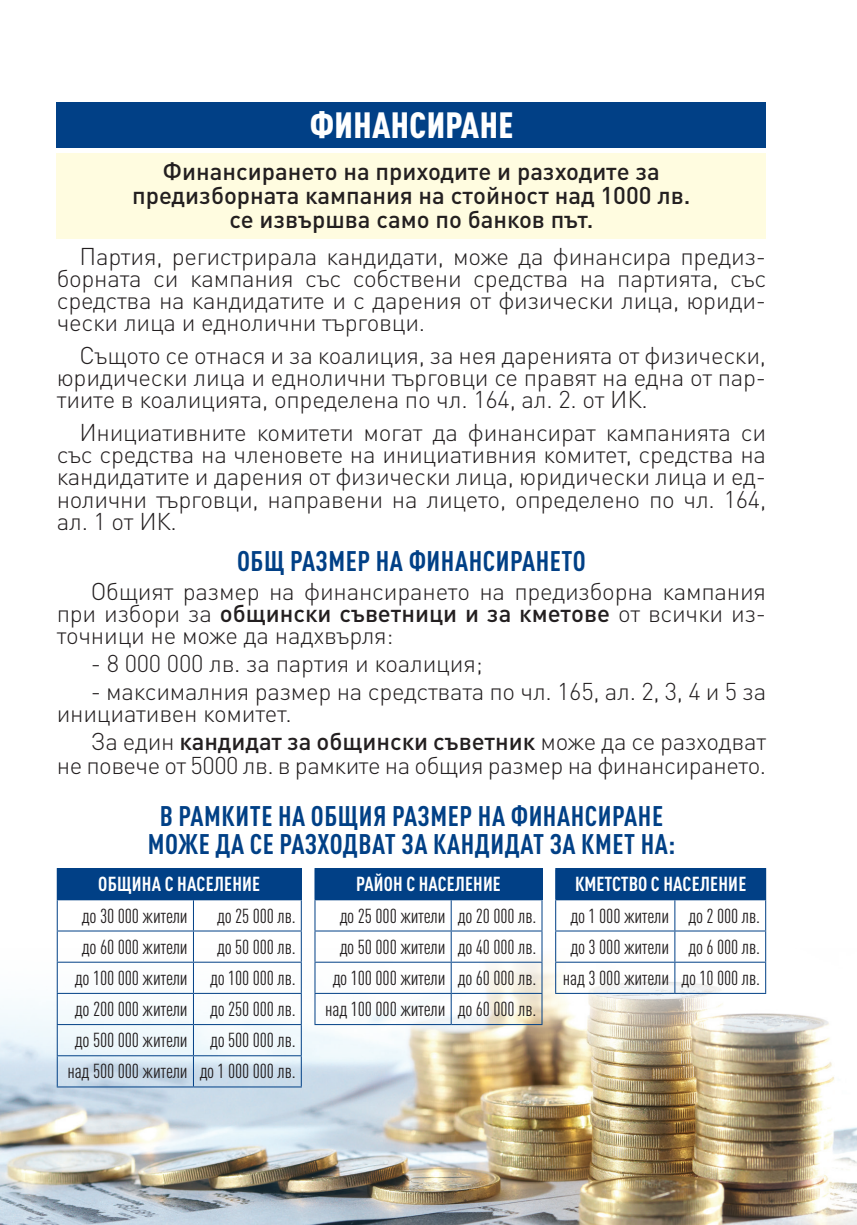
<style>
.page{position:relative;width:857px;height:1225px;background:#fff}
.page>*{position:absolute;margin:0;border:0;box-sizing:border-box;transform-origin:0 0}
.t1{font:900 condensed 36px "DIN Pro";letter-spacing:.01em;color:#fff}
.t2{font:700 condensed 28px "DIN Pro";letter-spacing:.02em;color:#014086}
.t3{font:300 24px/22px "DIN Pro";letter-spacing:-.01em;color:#231f20;text-align:justify}
.yellow{font:500 24px "DIN Pro";color:#231f20}
.t4{font:condensed 20px "DIN Pro";letter-spacing:-.01em;color:#231f20}
.t5{font:700 condensed 20px "DIN Pro";letter-spacing:.01em;color:#fff}
.s1{font-weight:500}
</style>
<div class="page">
<img style="left:0;top:868px;width:856px;height:357px">
<div style="left:57px;top:868px;width:244px;height:32px;background:#014086"></div>
<hr style="left:57px;top:900px;width:1px;height:30px;background:#014086">
<hr style="left:57px;top:931px;width:1px;height:30px;background:#014086">
<hr style="left:57px;top:962px;width:1px;height:31px;background:#014086">
<hr style="left:57px;top:994px;width:1px;height:30px;background:#014086">
<hr style="left:57px;top:1025px;width:1px;height:30px;background:#014086">
<hr style="left:57px;top:1056px;width:1px;height:30px;background:#014086">
<hr style="left:193px;top:900px;width:1px;height:30px;background:#014086">
<hr style="left:300px;top:900px;width:1px;height:30px;background:#014086">
<hr style="left:193px;top:931px;width:1px;height:30px;background:#014086">
<hr style="left:300px;top:931px;width:1px;height:30px;background:#014086">
<hr style="left:193px;top:962px;width:1px;height:31px;background:#014086">
<hr style="left:300px;top:962px;width:1px;height:31px;background:#014086">
<hr style="left:193px;top:994px;width:1px;height:30px;background:#014086">
<hr style="left:300px;top:994px;width:1px;height:30px;background:#014086">
<hr style="left:193px;top:1025px;width:1px;height:30px;background:#014086">
<hr style="left:300px;top:1025px;width:1px;height:30px;background:#014086">
<hr style="left:193px;top:1056px;width:1px;height:30px;background:#014086">
<hr style="left:300px;top:1056px;width:1px;height:30px;background:#014086">
<hr style="left:57px;top:930px;width:136px;height:1px;background:#014086">
<hr style="left:193px;top:930px;width:108px;height:1px;background:#014086">
<hr style="left:57px;top:961px;width:136px;height:1px;background:#014086">
<hr style="left:193px;top:961px;width:108px;height:1px;background:#014086">
<hr style="left:57px;top:993px;width:136px;height:1px;background:#014086">
<hr style="left:193px;top:993px;width:108px;height:1px;background:#014086">
<hr style="left:57px;top:1024px;width:136px;height:1px;background:#014086">
<hr style="left:193px;top:1024px;width:108px;height:1px;background:#014086">
<hr style="left:57px;top:1055px;width:136px;height:1px;background:#014086">
<hr style="left:193px;top:1055px;width:108px;height:1px;background:#014086">
<hr style="left:57px;top:1086px;width:136px;height:1px;background:#014086">
<hr style="left:193px;top:1086px;width:108px;height:1px;background:#014086">
<div style="left:315px;top:868px;width:226px;height:32px;background:#014086"></div>
<hr style="left:314px;top:869px;width:1px;height:30px;background:#014086">
<hr style="left:314px;top:868px;width:137px;height:1px;background:#014086">
<hr style="left:451px;top:868px;width:91px;height:1px;background:#014086">
<hr style="left:541px;top:869px;width:1px;height:30px;background:#014086">
<hr style="left:314px;top:900px;width:1px;height:30px;background:#014086">
<hr style="left:314px;top:931px;width:1px;height:30px;background:#014086">
<hr style="left:314px;top:962px;width:1px;height:31px;background:#014086">
<hr style="left:314px;top:994px;width:1px;height:30px;background:#014086">
<hr style="left:314px;top:899px;width:137px;height:1px;background:#014086">
<hr style="left:451px;top:899px;width:91px;height:1px;background:#014086">
<hr style="left:450px;top:900px;width:1px;height:30px;background:#014086">
<hr style="left:541px;top:900px;width:1px;height:30px;background:#014086">
<hr style="left:450px;top:931px;width:1px;height:30px;background:#014086">
<hr style="left:541px;top:931px;width:1px;height:30px;background:#014086">
<hr style="left:450px;top:962px;width:1px;height:31px;background:#014086">
<hr style="left:541px;top:962px;width:1px;height:31px;background:#014086">
<hr style="left:450px;top:994px;width:1px;height:30px;background:#014086">
<hr style="left:541px;top:994px;width:1px;height:30px;background:#014086">
<hr style="left:314px;top:930px;width:137px;height:1px;background:#014086">
<hr style="left:451px;top:930px;width:91px;height:1px;background:#014086">
<hr style="left:314px;top:961px;width:137px;height:1px;background:#014086">
<hr style="left:451px;top:961px;width:91px;height:1px;background:#014086">
<hr style="left:314px;top:993px;width:137px;height:1px;background:#014086">
<hr style="left:451px;top:993px;width:91px;height:1px;background:#014086">
<hr style="left:314px;top:1024px;width:137px;height:1px;background:#014086">
<hr style="left:451px;top:1024px;width:91px;height:1px;background:#014086">
<div style="left:555px;top:868px;width:210px;height:32px;background:#014086"></div>
<hr style="left:555px;top:900px;width:1px;height:30px;background:#014086">
<hr style="left:555px;top:931px;width:1px;height:30px;background:#014086">
<hr style="left:555px;top:962px;width:1px;height:31px;background:#014086">
<hr style="left:674px;top:900px;width:1px;height:30px;background:#014086">
<hr style="left:764px;top:900px;width:1px;height:30px;background:#014086">
<hr style="left:674px;top:931px;width:1px;height:30px;background:#014086">
<hr style="left:764px;top:931px;width:1px;height:30px;background:#014086">
<hr style="left:674px;top:962px;width:1px;height:31px;background:#014086">
<hr style="left:764px;top:962px;width:1px;height:31px;background:#014086">
<hr style="left:555px;top:930px;width:119px;height:1px;background:#014086">
<hr style="left:674px;top:930px;width:91px;height:1px;background:#014086">
<hr style="left:555px;top:961px;width:119px;height:1px;background:#014086">
<hr style="left:674px;top:961px;width:91px;height:1px;background:#014086">
<hr style="left:555px;top:993px;width:119px;height:1px;background:#014086">
<hr style="left:674px;top:993px;width:91px;height:1px;background:#014086">
<div style="left:57px;top:102px;width:708px;height:45px;background:#014086"></div>
<div style="left:57px;top:153px;width:708px;height:85px;background:#fffce0"></div>
<p class="t1" style="left:309px;top:97px;width:205px">ФИНАНСИРАНЕ</p>
<p class="yellow" style="left:163px;top:152px;width:498px">Финансирането на приходите и разходите за</p>
<p class="yellow" style="left:132px;top:176px;width:559px">предизборната кампания на стойност над 1000 лв.</p>
<p class="yellow" style="left:229px;top:200px;width:365px">се извършва само по банков път.</p>
<p class="t3" style="left:57px;top:243px;width:710px;text-indent:23px">Партия, регистрирала кандидати, може да финансира предиз&shy;борната си кампания със собствени средства на партията, със средства на кандидатите и с дарения от физически лица, юриди&shy;чески лица и еднолични търговци.</p>
<p class="t3" style="left:57px;top:342px;width:710px;text-indent:23px">Същото се отнася и за коалиция, за нея даренията от физически, юридически лица и еднолични търговци се правят на една от пар&shy;тиите в коалицията, определена по чл. 164, ал. 2. от ИК.</p>
<p class="t3" style="left:57px;top:420px;width:710px;text-indent:23px">Инициативните комитети могат да финансират кампанията си със средства на членовете на инициативния комитет, средства на кандидатите и дарения от физически лица, юридически лица и ед&shy;нолични търговци, направени на лицето, определено по чл. 164, ал. 1 от ИК.</p>
<p class="t2" style="left:237px;top:539px;width:350px">ОБЩ РАЗМЕР НА ФИНАНСИРАНЕТО</p>
<p class="t3" style="left:57px;top:579px;width:710px;text-indent:34px">Общият размер на финансирането на предизборна кампания при избори за <span class="s1">общински съветници и за кметове</span> от всички из&shy;точници не може да надхвърля:</p>
<p class="t3" style="left:91px;top:650px;width:393px">- 8 000 000 лв. за партия и коалиция;</p>
<p class="t3" style="left:57px;top:678px;width:710px;text-indent:34px">- максималния размер на средствата по чл. 165, ал. 2, 3, 4 и 5 за инициативен комитет.</p>
<p class="t3" style="left:57px;top:727px;width:710px;line-height:24px;text-align:right">За един <span class="s1">кандидат за общински съветник</span> може да се разходват<br>не повече от 5000 лв. в рамките на общия размер на финансирането.</p>
<p class="t2" style="left:160px;top:794px;width:504px">В РАМКИТЕ НА ОБЩИЯ РАЗМЕР НА ФИНАНСИРАНЕ</p>
<p class="t2" style="left:148px;top:822px;width:529px">МОЖЕ ДА СЕ РАЗХОДВАТ ЗА КАНДИДАТ ЗА КМЕТ НА:</p>
<p class="t5" style="left:98px;top:869px;width:163px">ОБЩИНА С НАСЕЛЕНИЕ</p>
<p class="t4" style="left:82px;top:901px;width:107px">до 30 000 жители</p>
<p class="t4" style="left:217px;top:901px;width:80px">до 25 000 лв.</p>
<p class="t4" style="left:82px;top:932px;width:107px">до 60 000 жители</p>
<p class="t4" style="left:217px;top:932px;width:80px">до 50 000 лв.</p>
<p class="t4" style="left:75px;top:963px;width:114px">до 100 000 жители</p>
<p class="t4" style="left:210px;top:963px;width:87px">до 100 000 лв.</p>
<p class="t4" style="left:75px;top:994px;width:114px">до 200 000 жители</p>
<p class="t4" style="left:210px;top:994px;width:87px">до 250 000 лв.</p>
<p class="t4" style="left:75px;top:1025px;width:114px">до 500 000 жители</p>
<p class="t4" style="left:210px;top:1025px;width:87px">до 500 000 лв.</p>
<p class="t4" style="left:67px;top:1057px;width:122px">над 500 000 жители</p>
<p class="t4" style="left:199px;top:1057px;width:97px">до 1 000 000 лв.</p>
<p class="t5" style="left:356px;top:869px;width:146px">РАЙОН С НАСЕЛЕНИЕ</p>
<p class="t4" style="left:339px;top:901px;width:107px">до 25 000 жители</p>
<p class="t4" style="left:457px;top:901px;width:80px">до 20 000 лв.</p>
<p class="t4" style="left:339px;top:932px;width:107px">до 50 000 жители</p>
<p class="t4" style="left:457px;top:932px;width:80px">до 40 000 лв.</p>
<p class="t4" style="left:332px;top:963px;width:114px">до 100 000 жители</p>
<p class="t4" style="left:457px;top:963px;width:80px">до 60 000 лв.</p>
<p class="t4" style="left:325px;top:994px;width:122px">над 100 000 жители</p>
<p class="t4" style="left:457px;top:994px;width:80px">до 60 000 лв.</p>
<p class="t5" style="left:574px;top:869px;width:173px">КМЕТСТВО С НАСЕЛЕНИЕ</p>
<p class="t4" style="left:570px;top:901px;width:100px">до 1 000 жители</p>
<p class="t4" style="left:688px;top:901px;width:73px">до 2 000 лв.</p>
<p class="t4" style="left:570px;top:932px;width:100px">до 3 000 жители</p>
<p class="t4" style="left:688px;top:932px;width:73px">до 6 000 лв.</p>
<p class="t4" style="left:562px;top:963px;width:108px">над 3 000 жители</p>
<p class="t4" style="left:681px;top:963px;width:80px">до 10 000 лв.</p>
</div>
